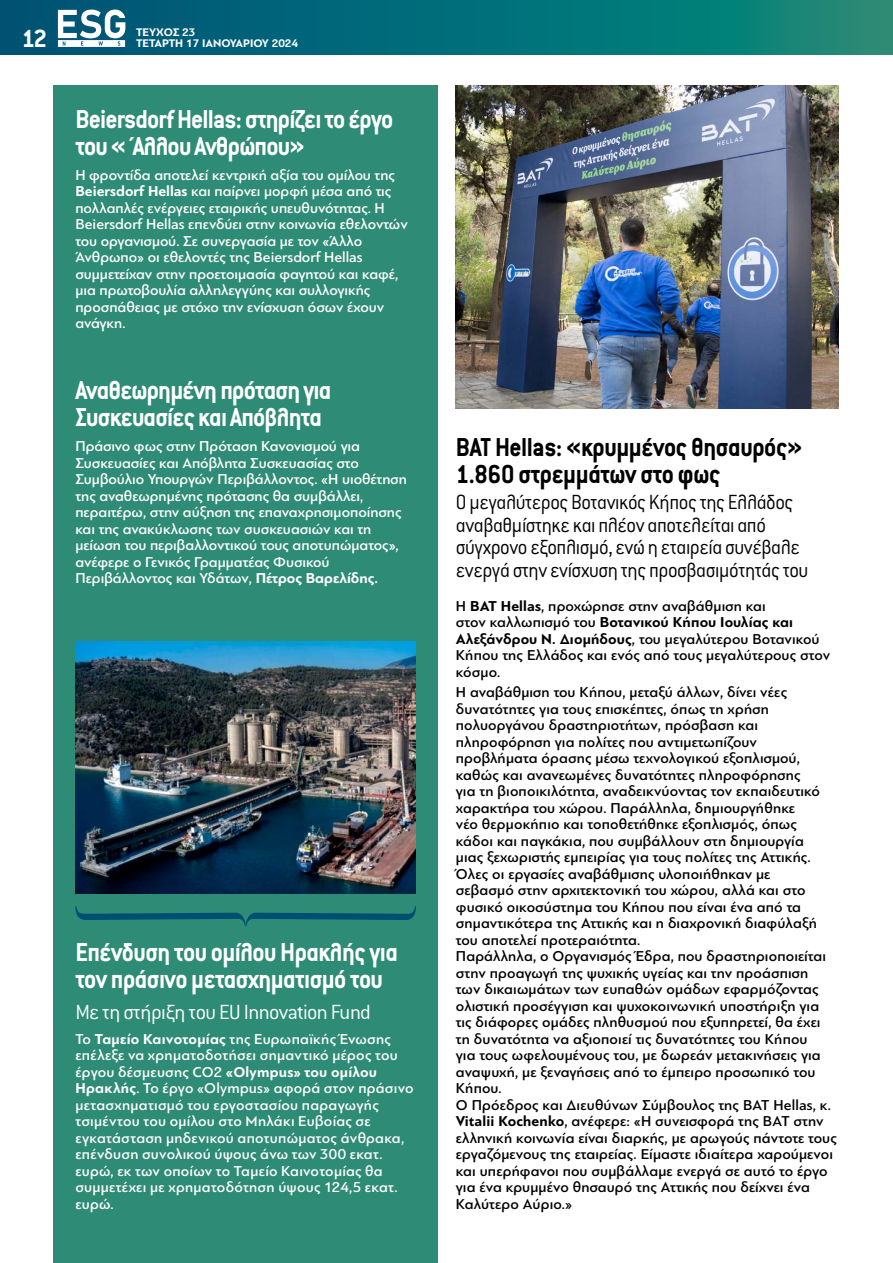
<style>
.page{position:relative;width:893px;height:1263px;background:#fff}
.page>*{position:absolute;margin:0;border:0;box-sizing:border-box;transform-origin:0 0}
.t1{font:700 28.5px/27px "Conduit ITC Hel";letter-spacing:-.03em;color:#fff;scale:.93 1}
.t2{font:700 28.5px/27px "Conduit ITC Hel";letter-spacing:-.015em;color:#000;scale:.93 1}
.t3{font:700 27.3px "Conduit ITC Hel";color:#fff}
.t4{font:300 22.5px/22.5px "Conduit ITC Hel";letter-spacing:-.02em;color:#000;scale:.93 1}
.t5{font:300 22.5px "Conduit ITC Hel";letter-spacing:-.03em;color:#fff}
.t6{font:500 15px/16.5px "PF Bague Sans Pro";letter-spacing:.01em;color:#000}
.t7{font:500 15px/16.5px "PF Bague Sans Pro";color:#fff}
.t8{font:700 11.55px/10.5px "PF Bague Sans Pro";color:#fff}
.s1{font-weight:700}
</style>
<div class="page">
<svg style="left:0;top:0;width:893px;height:54px;background:#056f78"></svg>
<svg style="left:58px;top:10px;width:67px;height:37px"></svg>
<div style="left:53px;top:85px;width:385px;height:1178px;background:#2e8b75"></div>
<img style="left:75px;top:642px;width:341px;height:251px">
<img style="left:456px;top:85px;width:383px;height:324px">
<svg style="left:75px;top:906px;width:341px;height:20px"></svg>
<h2 class="t3" style="left:21px;top:25px;width:27px">12</h2>
<p class="t8" style="left:136px;top:27px;width:164px">ΤΕΥΧΟΣ 23<br>TΕΤΑΡΤΗ 17 ΙΑΝΟΥΑΡΙΟΥ 2024</p>
<h1 class="t1" style="left:75px;top:106px;width:343px">Beiersdorf Hellas: στηρίζει το έργο του « Άλλου Ανθρώπου»</h1>
<p class="t7" style="left:75px;top:167px;width:334px">Η φροντίδα αποτελεί κεντρική αξία του ομίλου της <span class="s1">Beiersdorf Hellas</span> και παίρνει μορφή μέσα από τις πολλαπλές ενέργειες εταιρικής υπευθυνότητας. Η Beiersdorf Hellas επενδύει στην κοινωνία εθελοντών του οργανισμού. Σε συνεργασία με τον «Άλλο Άνθρωπο» οι εθελοντές της Beiersdorf Hellas συμμετείχαν στην προετοιμασία φαγητού και καφέ, μια πρωτοβουλία αλληλεγγύης και συλλογικής προσπάθειας με στόχο την ενίσχυση όσων έχουν ανάγκη.</p>
<h1 class="t1" style="left:75px;top:378px;width:277px">Αναθεωρημένη πρόταση για<br>Συσκευασίες και Απόβλητα</h1>
<p class="t7" style="left:75px;top:438px;width:333px">Πράσινο φως στην Πρόταση Κανονισμού για Συσκευασίες και Απόβλητα Συσκευασίας στο Συμβούλιο Υπουργών Περιβάλλοντος. «Η υιοθέτηση της αναθεωρημένης πρότασης θα συμβάλλει, περαιτέρω, στην αύξηση της επαναχρησιμοποίησης και της ανακύκλωσης των συσκευασιών και τη μείωση του περιβαλλοντικού τους αποτυπώματος», ανέφερε ο Γενικός Γραμματέας Φυσικού Περιβάλλοντος και Υδάτων, <span class="s1">Πέτρος Βαρελίδης.</span></p>
<h1 class="t2" style="left:456px;top:434px;width:374px">BAT Hellas: «κρυμμένος θησαυρός»<br>1.860 στρεμμάτων στο φως</h1>
<h3 class="t4" style="left:456px;top:492px;width:380px">Ο μεγαλύτερος Βοτανικός Κήπος της Ελλάδος αναβαθμίστηκε και πλέον αποτελείται από σύγχρονο εξοπλισμό, ενώ η εταιρεία συνέβαλε ενεργά στην ενίσχυση της προσβασιμότητάς του</h3>
<p class="t6" style="left:456px;top:598px;width:376px">Η <span class="s1">BAT Hellas</span>, προχώρησε στην αναβάθμιση και<br>στον καλλωπισμό του <span class="s1">Βοτανικού Κήπου Ιουλίας και Αλεξάνδρου Ν. Διομήδους</span>, του μεγαλύτερου Βοτανικού Κήπου της Ελλάδος και ενός από τους μεγαλύτερους στον κόσμο.</p>
<p class="t6" style="left:456px;top:684px;width:383px">Η αναβάθμιση του Κήπου, μεταξύ άλλων, δίνει νέες δυνατότητες για τους επισκέπτες, όπως τη χρήση πολυοργάνου δραστηριοτήτων, πρόσβαση και πληροφόρηση για πολίτες που αντιμετωπίζουν προβλήματα όρασης μέσω τεχνολογικού εξοπλισμού, καθώς και ανανεωμένες δυνατότητες πληροφόρησης<br>για τη βιοποικιλότητα, αναδεικνύοντας τον εκπαιδευτικό χαρακτήρα του χώρου. Παράλληλα, δημιουργήθηκε<br>νέο θερμοκήπιο και τοποθετήθηκε εξοπλισμός, όπως κάδοι και παγκάκια, που συμβάλλουν στη δημιουργία<br>μιας ξεχωριστής εμπειρίας για τους πολίτες της Αττικής.<br>Όλες οι εργασίες αναβάθμισης υλοποιήθηκαν με<br>σεβασμό στην αρχιτεκτονική του χώρου, αλλά και στο φυσικό οικοσύστημα του Κήπου που είναι ένα από τα σημαντικότερα της Αττικής και η διαχρονική διαφύλαξή του αποτελεί προτεραιότητα.<br>Παράλληλα, ο Οργανισμός Έδρα, που δραστηριοποιείται στην προαγωγή της ψυχικής υγείας και την προάσπιση<br>των δικαιωμάτων των ευπαθών ομάδων εφαρμόζοντας ολιστική προσέγγιση και ψυχοκοινωνική υποστήριξη για τις διάφορες ομάδες πληθυσμού που εξυπηρετεί, θα έχει τη δυνατότητα να αξιοποιεί τις δυνατότητες του Κήπου<br>για τους ωφελουμένους του, με δωρεάν μετακινήσεις για αναψυχή, με ξεναγήσεις από το έμπειρο προσωπικό του Κήπου.<br>Ο Πρόεδρος και Διευθύνων Σύμβουλος της BAT Hellas, κ.<br><span class="s1">Vitalii Kochenko</span>, ανέφερε: «Η συνεισφορά της ΒΑΤ στην ελληνική κοινωνία είναι διαρκής, με αρωγούς πάντοτε τους εργαζόμενους της εταιρείας. Είμαστε ιδιαίτερα χαρούμενοι και υπερήφανοι που συμβάλλαμε ενεργά σε αυτό το έργο για ένα κρυμμένο θησαυρό της Αττικής που δείχνει ένα Καλύτερο Αύριο.»</p>
<h1 class="t1" style="left:75px;top:939px;width:348px">Επένδυση του ομίλου Ηρακλής για τον πράσινο μετασχηματισμό του</h1>
<h3 class="t5" style="left:75px;top:1001px;width:297px">Με τη στήριξη του EU Innovation Fund</h3>
<p class="t7" style="left:75px;top:1031px;width:340px">Το <span class="s1">Ταμείο Καινοτομίας</span> της Ευρωπαϊκής Ένωσης επέλεξε να χρηματοδοτήσει σημαντικό μέρος του έργου δέσμευσης CO2 <span class="s1">«Olympus» του oμίλου Ηρακλής</span>. Το έργο «Olympus» αφορά στον πράσινο μετασχηματισμό του εργοστασίου παραγωγής τσιμέντου του ομίλου στο Μηλάκι Ευβοίας σε εγκατάσταση μηδενικού αποτυπώματος άνθρακα, επένδυση συνολικού ύψους άνω των 300 εκατ. ευρώ, εκ των οποίων το Ταμείο Καινοτομίας θα συμμετέχει με χρηματοδότηση ύψους 124,5 εκατ. ευρώ.</p>
</div>
